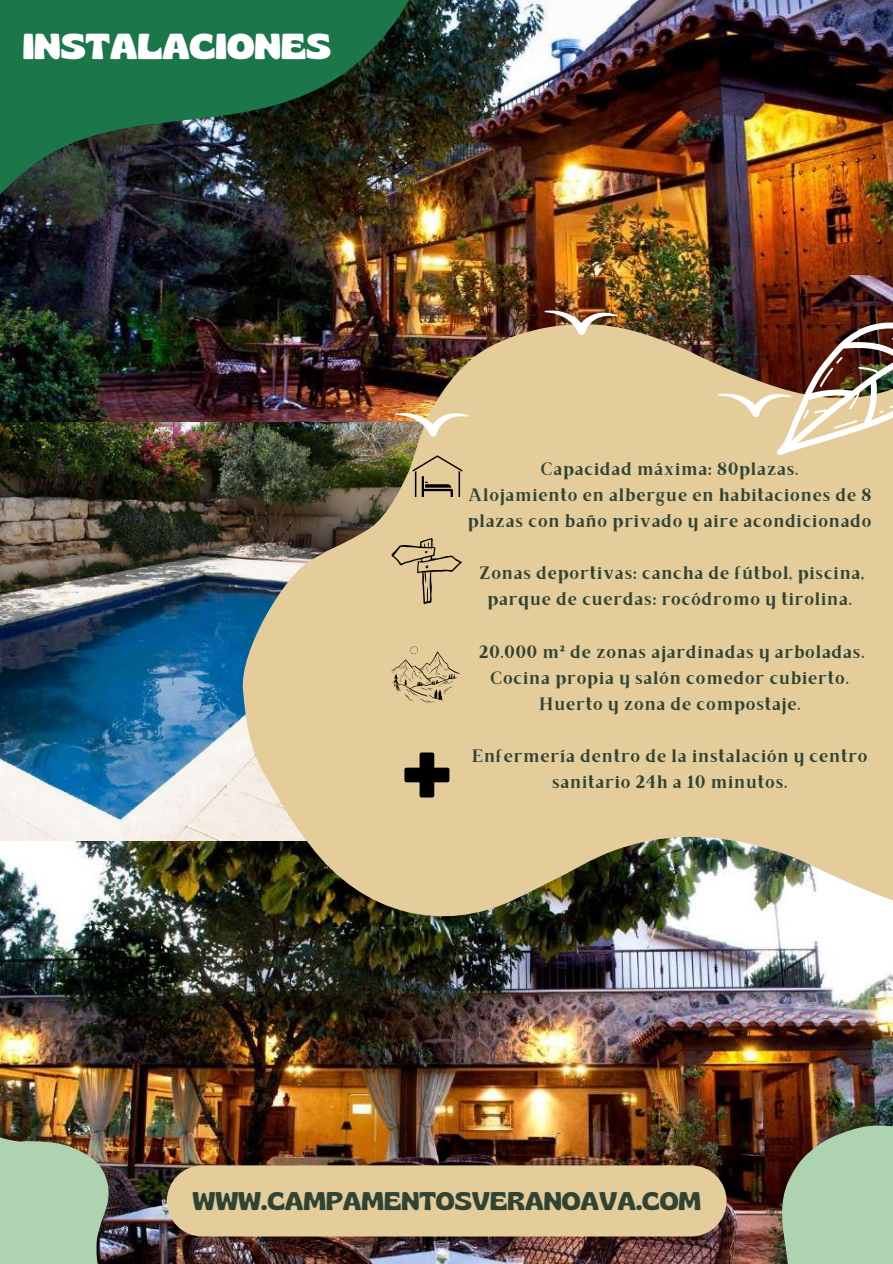
<style>
.page{position:relative;width:893px;height:1264px;background:#fff}
.page>*{position:absolute;margin:0;border:0;box-sizing:border-box;transform-origin:0 0}
.t1{font:700 36px "Gliker";color:#fff}
.t2{font:600 25.5px "Gliker";color:#314434}
.t3{font:18px/26.1px "Brixton TC";letter-spacing:.05em;color:#314434;text-align:center}
</style>
<div class="page">
<img style="left:541px;top:0;width:351px;height:206px">
<img style="left:0;top:840px;width:892px;height:423px">
<img style="left:0;top:476px;width:183px;height:364px">
<img style="left:183px;top:206px;width:709px;height:851px">
<img style="left:0;top:0;width:541px;height:476px">
<svg style="left:544px;top:310px;width:73px;height:25px"></svg>
<svg style="left:395px;top:413px;width:74px;height:23px"></svg>
<img style="left:0;top:1110px;width:137px;height:153px">
<svg style="left:738px;top:1125px;width:154px;height:138px;background:#8b9279"></svg>
<div style="left:167px;top:1165px;width:559px;height:71px;background:#e4cd9b;border-radius:36px"></div>
<svg style="left:412px;top:455px;width:50px;height:42px;background:#baa77e"></svg>
<svg style="left:391px;top:538px;width:71px;height:66px;background:#ccb88b"></svg>
<svg style="left:391px;top:646px;width:69px;height:57px;background:#ceb98c"></svg>
<svg style="left:404px;top:752px;width:45px;height:45px;background:#695e47"></svg>
<img style="left:718px;top:321px;width:174px;height:134px">
<h1 class="t1" style="left:23px;top:23px;width:310px">INSTALACIONES</h1>
<p class="t3" style="left:468px;top:458px;width:405px">Capacidad máxima: 80plazas.<br>Alojamiento en albergue en habitaciones de 8 plazas con baño privado y aire acondicionado</p>
<p class="t3" style="left:479px;top:562px;width:386px">Zonas deportivas: cancha de fútbol, piscina, parque de cuerdas: rocódromo y tirolina.</p>
<p class="t3" style="left:479px;top:640px;width:387px">20.000 m² de zonas ajardinadas y arboladas.<br>Cocina propia y salón comedor cubierto.<br>Huerto y zona de compostaje.</p>
<p class="t3" style="left:471px;top:744px;width:397px">Enfermería dentro de la instalación y centro sanitario 24h a 10 minutos.</p>
<h2 class="t2" style="left:192px;top:1184px;width:510px">WWW.CAMPAMENTOSVERANOAVA.COM</h2>
</div>
